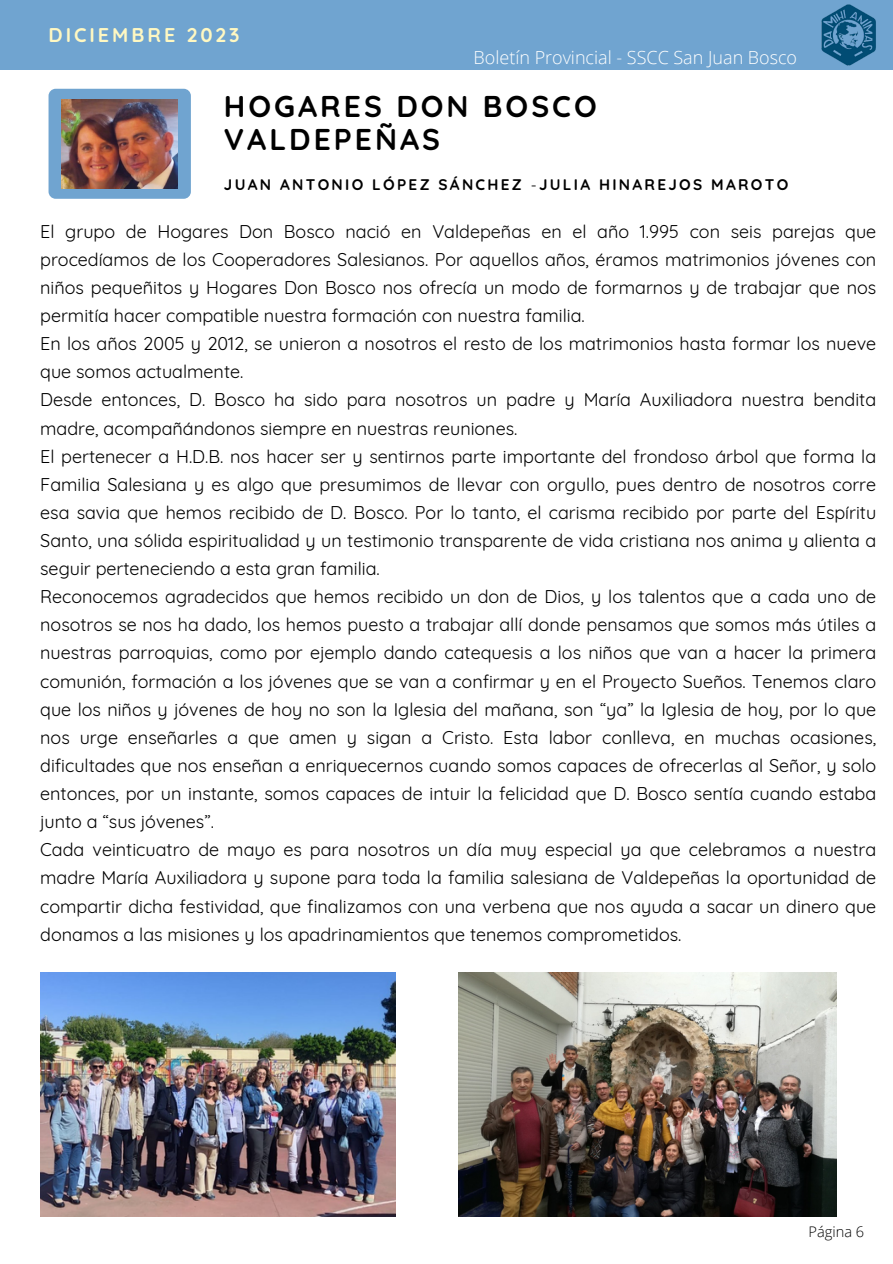
<style>
.page{position:relative;width:893px;height:1264px;background:#fff}
.page>*{position:absolute;margin:0;border:0;box-sizing:border-box;transform-origin:0 0}
.t1{font:700 30px "Quicksand";letter-spacing:.1em;color:#000}
.t2{font:700 19.8px "Quicksand";letter-spacing:.15em;color:#fff8c2}
.t3{font:18px/28px "Quicksand";color:#000;text-align:justify}
.t4{font:300 18px "Open Sans";color:#fff}
.t5{font:16.35px "Quicksand";color:#000}
.t6{font:700 15.3px "Quicksand";letter-spacing:.15em;color:#000}
.t7{font:300 14.55px "Open Sans";color:#000}
.s1{font-weight:400}
</style>
<div class="page">
<div style="left:0;top:1px;width:892px;height:69px;background:#70a4d0"></div>
<div style="left:49px;top:89px;width:142px;height:110px;background:#70a4d0;border-radius:7px"></div>
<img style="left:821px;top:5px;width:55px;height:61px">
<img style="left:62px;top:99px;width:116px;height:89px">
<img style="left:40px;top:972px;width:355px;height:244px">
<img style="left:458px;top:972px;width:378px;height:244px">
<p class="t2" style="left:49px;top:22px;width:192px">DICIEMBRE 2023</p>
<p class="t4" style="left:473px;top:45px;width:325px">Boletín Provincial - SSCC San Juan Bosco</p>
<p class="t1" style="left:224px;top:87px;width:374px">HOGARES DON BOSCO</p>
<p class="t1" style="left:224px;top:120px;width:218px">VALDEPEÑAS</p>
<p class="t6" style="left:224px;top:175px;width:566px">JUAN ANTONIO LÓPEZ SÁNCHEZ <span class="s1">-</span>JULIA HINAREJOS MAROTO</p>
<p class="t3" style="left:40px;top:217px;width:837px">El grupo de Hogares Don Bosco nació en Valdepeñas en el año 1.995 con seis parejas que procedíamos de los Cooperadores Salesianos. Por aquellos años, éramos matrimonios jóvenes con niños pequeñitos y Hogares Don Bosco nos ofrecía un modo de formarnos y de trabajar que nos permitía hacer compatible nuestra formación con nuestra familia.</p>
<p class="t3" style="left:40px;top:329px;width:837px">En los años 2005 y 2012, se unieron a nosotros el resto de los matrimonios hasta formar los nueve que somos actualmente.</p>
<p class="t3" style="left:40px;top:385px;width:837px">Desde entonces, D. Bosco ha sido para nosotros un padre y María Auxiliadora nuestra bendita madre, acompañándonos siempre en nuestras reuniones.</p>
<p class="t3" style="left:40px;top:442px;width:837px">El pertenecer a H.D.B. nos hacer ser y sentirnos parte importante del frondoso árbol que forma la Familia Salesiana y es algo que presumimos de llevar con orgullo, pues dentro de nosotros corre esa savia que hemos recibido de D. Bosco. Por lo tanto, el carisma recibido por parte del Espíritu Santo, una sólida espiritualidad y un testimonio transparente de vida cristiana nos anima y alienta a seguir perteneciendo a esta gran familia.</p>
<p class="t3" style="left:40px;top:582px;width:837px">Reconocemos agradecidos que hemos recibido un don de Dios, y los talentos que a cada uno de nosotros se nos ha dado, los hemos puesto a trabajar allí donde pensamos que somos más útiles a nuestras parroquias, como por ejemplo dando catequesis a los niños que van a hacer la primera comunión, formación a los jóvenes que se van a confirmar y en el Proyecto Sueños. Tenemos claro que los niños y jóvenes de hoy no son la Iglesia del mañana, son “ya” la Iglesia de hoy, por lo que nos urge enseñarles a que amen y sigan a Cristo. Esta labor conlleva, en muchas ocasiones, dificultades que nos enseñan a enriquecernos cuando somos capaces de ofrecerlas al Señor, y solo entonces, por un instante, somos capaces de intuir la felicidad que D. Bosco sentía cuando estaba junto a “sus jóvenes”.</p>
<p class="t3" style="left:40px;top:835px;width:837px">Cada veinticuatro de mayo es para nosotros un día muy especial ya que celebramos a nuestra madre María Auxiliadora y supone para toda la familia salesiana de Valdepeñas la oportunidad de compartir dicha festividad, que finalizamos con una verbena que nos ayuda a sacar un dinero que donamos a las misiones y los apadrinamientos que tenemos comprometidos.</p>
<p class="t5" style="left:321px;top:494px;width:4px">.</p>
<p class="t7" style="left:808px;top:1221px;width:57px">Página 6</p>
</div>
